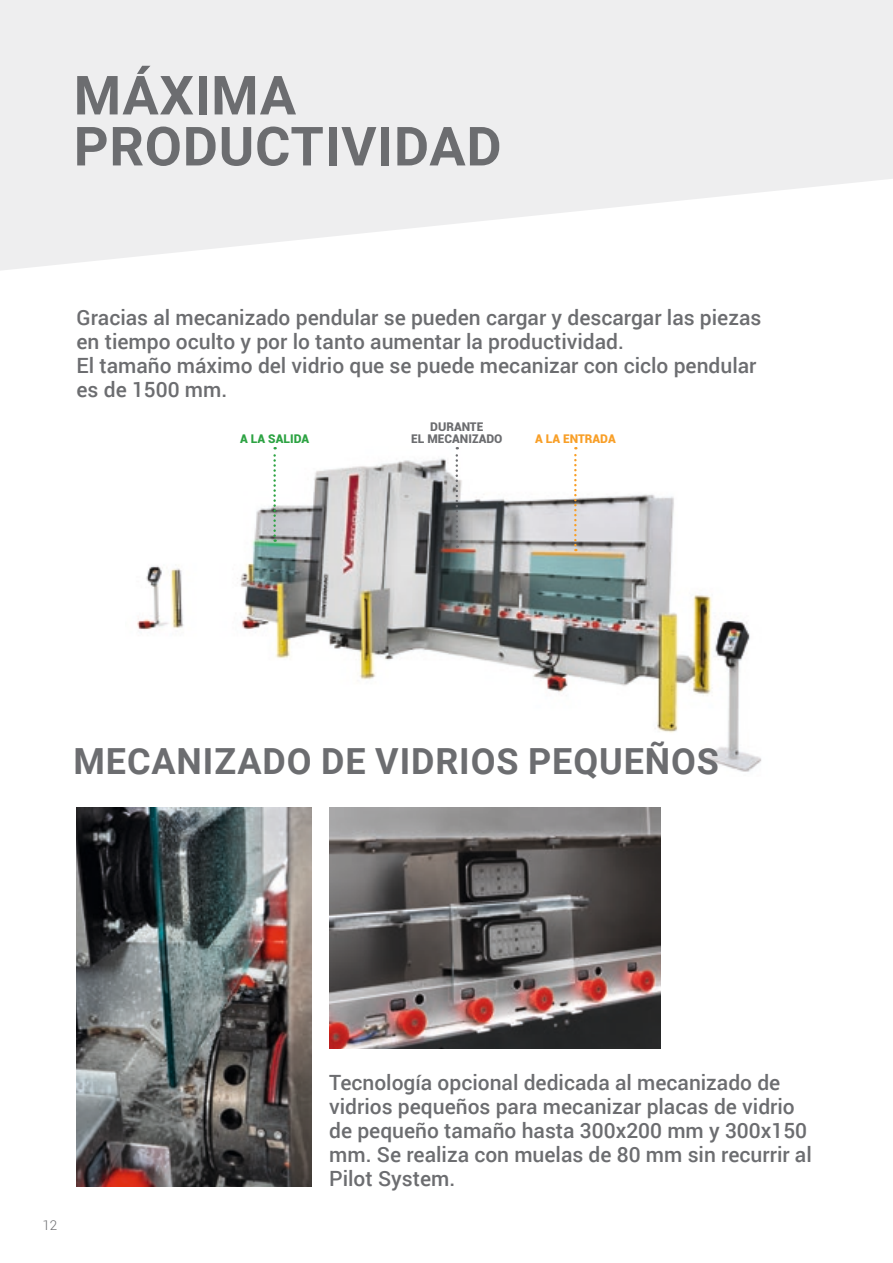
<style>
.page{position:relative;width:893px;height:1263px;background:#fff}
.page>*{position:absolute;margin:0;border:0;box-sizing:border-box;transform-origin:0 0}
._1_TITOLO_GRIGIO{font:700 54px/51px "Roboto";letter-spacing:.015em;color:#6c6d70}
.t1{font:700 36px "Roboto";letter-spacing:.025em;color:#6c6d70}
._5_TESTO_9_grigio{font:500 21px/24px "Roboto";color:#6c6d70}
.t2{font:300 13.5px "Roboto";color:#6c6d70}
._5_TESTO_9_grigio-2{font:900 12px/12px "Roboto";color:#6c6d70;text-align:center}
._5_TESTO_9_grigio-3{font:900 12px "Roboto";color:#f89f28}
._5_TESTO_9_grigio-4{font:900 12px "Roboto";color:#2da343}
</style>
<div class="page">
<svg style="left:0;top:0;width:893px;height:271px;fill:#eeeeef"></svg>
<img style="left:137px;top:447px;width:625px;height:325px">
<svg style="left:574px;top:447px;width:3px;height:104px"></svg>
<svg style="left:456px;top:447px;width:2px;height:101px"></svg>
<svg style="left:273px;top:447px;width:3px;height:95px"></svg>
<img style="left:77px;top:808px;width:234px;height:378px">
<img style="left:330px;top:808px;width:330px;height:241px">
<p class="_1_TITOLO_GRIGIO" style="left:74px;top:68px;width:429px">MÁXIMA<br>PRODUCTIVIDAD</p>
<p class="_5_TESTO_9_grigio" style="left:77px;top:305px;width:686px">Gracias al mecanizado pendular se pueden cargar y descargar las piezas en tiempo oculto y por lo tanto aumentar la productividad.</p>
<p class="_5_TESTO_9_grigio" style="left:77px;top:353px;width:681px">El tamaño máximo del vidrio que se puede mecanizar con ciclo pendular es de 1500 mm.</p>
<p class="_5_TESTO_9_grigio-4" style="left:240px;top:430px;width:70px">A LA SALIDA</p>
<p class="_5_TESTO_9_grigio-2" style="left:411px;top:420px;width:93px">DURANTE<br>EL MECANIZADO</p>
<p class="_5_TESTO_9_grigio-3" style="left:535px;top:430px;width:82px">A LA ENTRADA</p>
<p class="t1" style="left:73px;top:736px;width:647px">MECANIZADO DE VIDRIOS PEQUEÑOS</p>
<p class="t2" style="left:42px;top:1215px;width:16px">12</p>
<p class="_5_TESTO_9_grigio" style="left:329px;top:1070px;width:484px">Tecnología opcional dedicada al mecanizado de vidrios pequeños para mecanizar placas de vidrio de pequeño tamaño hasta 300x200 mm y 300x150 mm. Se realiza con muelas de 80 mm sin recurrir al Pilot System.</p>
</div>
